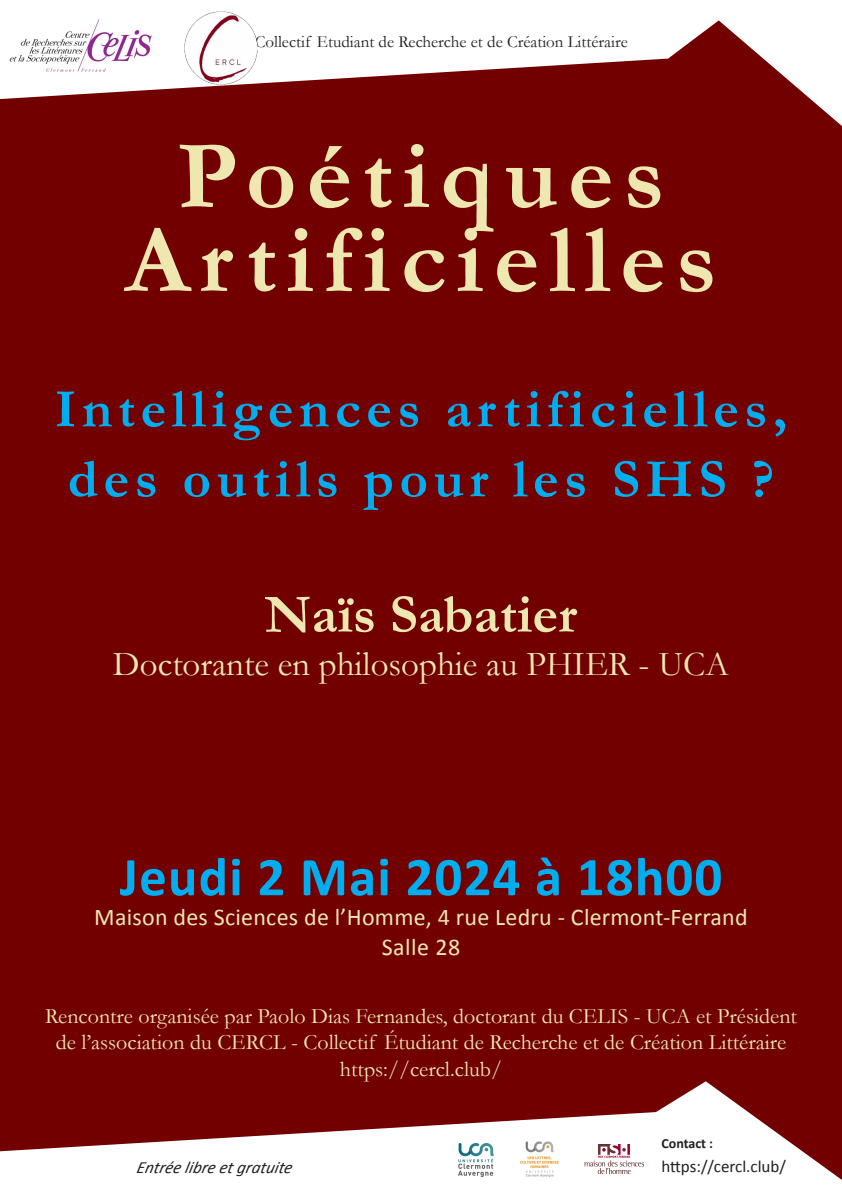
<style>
.page{position:relative;width:842px;height:1191px;background:#fff}
.page>*{position:absolute;margin:0;border:0;box-sizing:border-box;transform-origin:0 0}
.t1{font:700 98px "Garamond";letter-spacing:.1em;color:#eee7b0}
.t2{font:700 55px/70px "Garamond";letter-spacing:.1em;color:#00aeef}
.t3{font:700 55px "Calibri";letter-spacing:.02em;color:#00aeef}
.t4{font:700 55px "Garamond";color:#eee7b0}
.t5{font:35px "Garamond";color:#eee7b0}
.t6{font:24px "Calibri";letter-spacing:.01em;color:#eee7b0}
.t7{font:22px/26.4px "Garamond";color:#eee7b0;text-align:center}
.t8{font:17px "Garamond";color:#231f20}
.t9{font:italic 17px "Calibri";color:#231f20}
.t10{font:17px "Calibri";color:#231f20}
.t11{font:700 14px "Calibri";color:#231f20}
</style>
<div class="page">
<div style="left:0;top:138px;width:842px;height:1042px;background:#720000"></div>
<img style="left:459px;top:1143px;width:34px;height:33px">
<svg style="left:0;top:20px;width:842px;height:118px;fill:#720101"></svg>
<div style="left:0;top:113px;width:820px;height:31px;background:#720000"></div>
<img style="left:584px;top:1144px;width:60px;height:29px">
<div style="left:34px;top:390px;width:774px;height:106px;background:#720000"></div>
<img style="left:184px;top:11px;width:73px;height:73px">
<img style="left:513px;top:1134px;width:51px;height:46px">
<img style="left:0;top:19px;width:173px;height:65px">
<div style="left:32px;top:143px;width:778px;height:148px;background:#720000"></div>
<p class="t8" style="left:255px;top:32px;width:375px">Collectif Etudiant de Recherche et de Création Littéraire</p>
<p class="t1" style="left:177px;top:118px;width:488px">Poétiques</p>
<p class="t1" style="left:125px;top:202px;width:593px">Artificielles</p>
<p class="t2" style="left:55px;top:373px;width:734px">Intelligences artificielles, des outils pour les SHS ?</p>
<p class="t4" style="left:265px;top:581px;width:314px">Naïs Sabatier</p>
<p class="t5" style="left:113px;top:643px;width:618px">Doctorante en philosophie au PHIER - UCA</p>
<p class="t3" style="left:120px;top:841px;width:604px">Jeudi 2 Mai 2024 à 18h00</p>
<p class="t6" style="left:94px;top:902px;width:655px">Maison des Sciences de l’Homme, 4 rue Ledru - Clermont-Ferrand</p>
<p class="t6" style="left:382px;top:932px;width:80px">Salle 28</p>
<p class="t7" style="left:45px;top:1002px;width:753px">Rencontre organisée par Paolo Dias Fernandes, doctorant du CELIS - UCA et Président de l’association du CERCL - Collectif Étudiant de Recherche et de Création Littéraire</p>
<p class="t7" style="left:340px;top:1055px;width:164px">https://cercl.club/</p>
<p class="t9" style="left:136px;top:1155px;width:161px">Entrée libre etgratuite</p>
<p class="t11" style="left:661px;top:1134px;width:53px">Contact :</p>
<p class="t10" style="left:661px;top:1155px;width:126px">https://cercl.club/</p>
</div>
